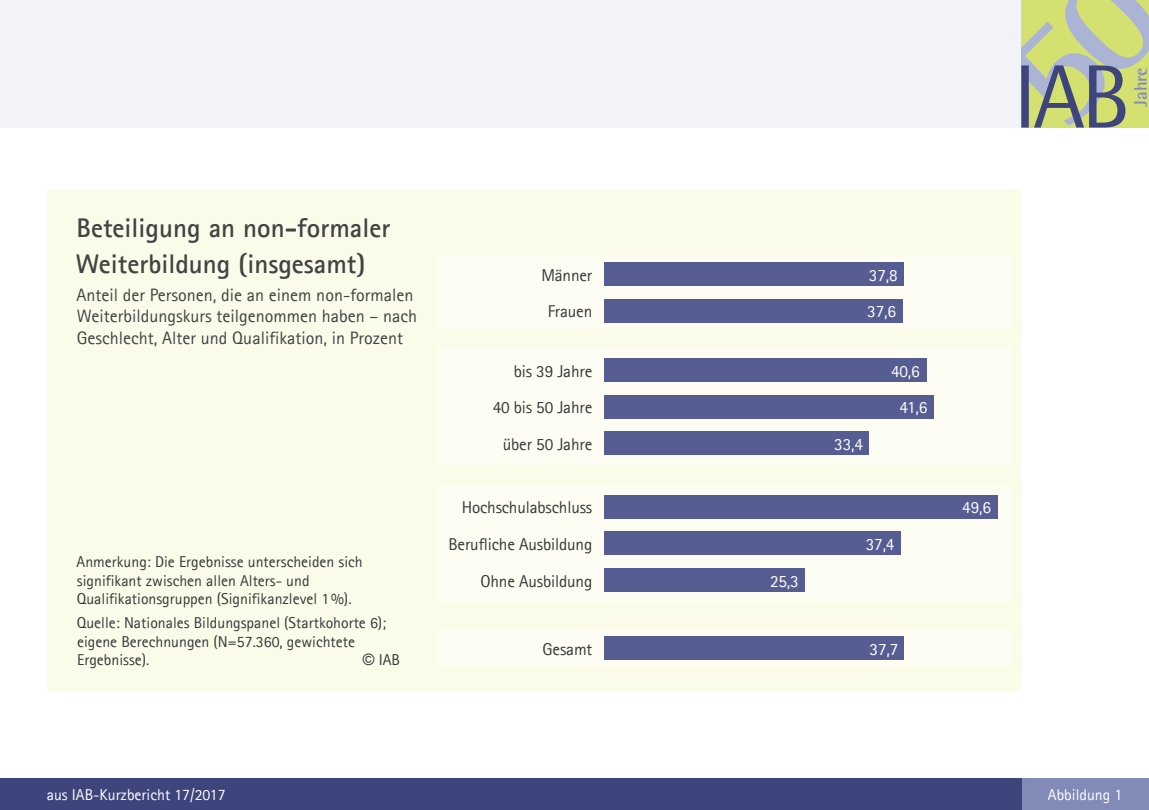
<style>
.page{position:relative;width:1149px;height:810px;background:#fff}
.page>*{position:absolute;margin:0;border:0;box-sizing:border-box;transform-origin:0 0}
.Graphiküberschrift{font:700 27px/36px "Agfa Rotis Sans Serif";color:#404443}
.Graphi_Kasten-Abbild{font:18px/21.6px "Agfa Rotis Sans Serif";color:#404443}
.t1{font:700 18px "Agfa Rotis Semisans";color:#828bb8}
.Graphiktext-Quelle{font:17.1px "Agfa Rotis Sans Serif";letter-spacing:-.01em;color:#363938}
.Graphiktext-Quelle-2{font:17.1px "Agfa Rotis Sans Serif";letter-spacing:-.01em;color:#fff}
.Graphiktext-Quelle-3{font:15.75px/18.9px "Agfa Rotis Sans Serif";color:#363938}
.t2{font:15.75px "Agfa Rotis Sans Serif";color:#fff}
.s1{font-family:"Arial"}
</style>
<div class="page">
<div style="left:0;top:0;width:1020px;height:128px;background:#f2f3f9"></div>
<div style="left:1020px;top:778px;width:128px;height:32px;background:#828bb8"></div>
<div style="left:0;top:778px;width:1020px;height:32px;background:#3e457d"></div>
<svg style="left:1020px;top:0;width:128px;height:128px;background:#b4bf8e"></svg>
<div style="left:48px;top:189px;width:972px;height:502px;background:#fafbe9"></div>
<div style="left:437px;top:256px;width:574px;height:73px;background:#fdfdf4"></div>
<div style="left:604px;top:262px;width:300px;height:24px;background:#565d92"></div>
<div style="left:604px;top:299px;width:298px;height:23px;background:#565d92"></div>
<div style="left:437px;top:349px;width:574px;height:116px;background:#fdfdf4"></div>
<div style="left:604px;top:359px;width:322px;height:23px;background:#565d92"></div>
<div style="left:604px;top:395px;width:329px;height:23px;background:#565d92"></div>
<div style="left:604px;top:432px;width:265px;height:23px;background:#565d92"></div>
<div style="left:437px;top:485px;width:574px;height:116px;background:#fdfdf4"></div>
<div style="left:604px;top:495px;width:393px;height:23px;background:#565d92"></div>
<div style="left:604px;top:532px;width:296px;height:23px;background:#565d92"></div>
<div style="left:604px;top:568px;width:200px;height:24px;background:#565d92"></div>
<div style="left:437px;top:629px;width:574px;height:37px;background:#fdfdf4"></div>
<div style="left:604px;top:636px;width:299px;height:24px;background:#565d92"></div>
<p class="Graphiküberschrift" style="left:76px;top:209px;width:316px">Beteiligung an non-formaler<br>Weiterbildung (insgesamt)</p>
<p class="Graphi_Kasten-Abbild" style="left:76px;top:284px;width:342px">Anteil der Personen, die an einem non-formalen<br>Weiterbildungskurs teilgenommen haben – nach<br>Geschlecht, Alter und Qualifikation, in Prozent</p>
<p class="Graphiktext-Quelle-3" style="left:77px;top:552px;width:288px">Anmerkung: Die Ergebnisse unterscheiden sich signifikant zwischen allen Alters- und<br>Qualifikationsgruppen (Signifikanzlevel 1 %).</p>
<p class="Graphiktext-Quelle-3" style="left:77px;top:613px;width:311px">Quelle: Nationales Bildungspanel (Startkohorte 6); eigene Berechnungen (N=57.360, gewichtete<br>Ergebnisse).</p>
<p class="Graphiktext-Quelle-3" style="left:362px;top:651px;width:39px"><span class="s1">©</span> IAB</p>
<p class="Graphiktext-Quelle" style="left:541px;top:265px;width:52px">Männer</p>
<p class="Graphiktext-Quelle-2" style="left:868px;top:265px;width:30px">37,8</p>
<p class="Graphiktext-Quelle" style="left:547px;top:301px;width:46px">Frauen</p>
<p class="Graphiktext-Quelle-2" style="left:867px;top:301px;width:30px">37,6</p>
<p class="Graphiktext-Quelle" style="left:513px;top:361px;width:80px">bis 39 Jahre</p>
<p class="Graphiktext-Quelle-2" style="left:890px;top:361px;width:30px">40,6</p>
<p class="Graphiktext-Quelle" style="left:492px;top:398px;width:101px">40 bis 50 Jahre</p>
<p class="Graphiktext-Quelle-2" style="left:899px;top:398px;width:30px">41,6</p>
<p class="Graphiktext-Quelle" style="left:502px;top:434px;width:91px">über 50 Jahre</p>
<p class="Graphiktext-Quelle-2" style="left:834px;top:434px;width:30px">33,4</p>
<p class="Graphiktext-Quelle" style="left:461px;top:497px;width:132px">Hochschulabschluss</p>
<p class="Graphiktext-Quelle-2" style="left:961px;top:497px;width:30px">49,6</p>
<p class="Graphiktext-Quelle" style="left:448px;top:534px;width:145px">Berufliche Ausbildung</p>
<p class="Graphiktext-Quelle-2" style="left:865px;top:534px;width:30px">37,4</p>
<p class="Graphiktext-Quelle" style="left:480px;top:571px;width:113px">Ohne Ausbildung</p>
<p class="Graphiktext-Quelle-2" style="left:770px;top:571px;width:30px">25,3</p>
<p class="Graphiktext-Quelle" style="left:542px;top:639px;width:51px">Gesamt</p>
<p class="Graphiktext-Quelle-2" style="left:869px;top:639px;width:30px">37,7</p>
<p class="t1" style="left:1129px;top:107px;width:41px;rotate:-90deg">Jahre</p>
<p class="t2" style="left:47px;top:786px;width:180px">aus IAB-Kurzbericht 17/2017</p>
<p class="t2" style="left:1047px;top:786px;width:76px">Abbildung 1</p>
</div>
